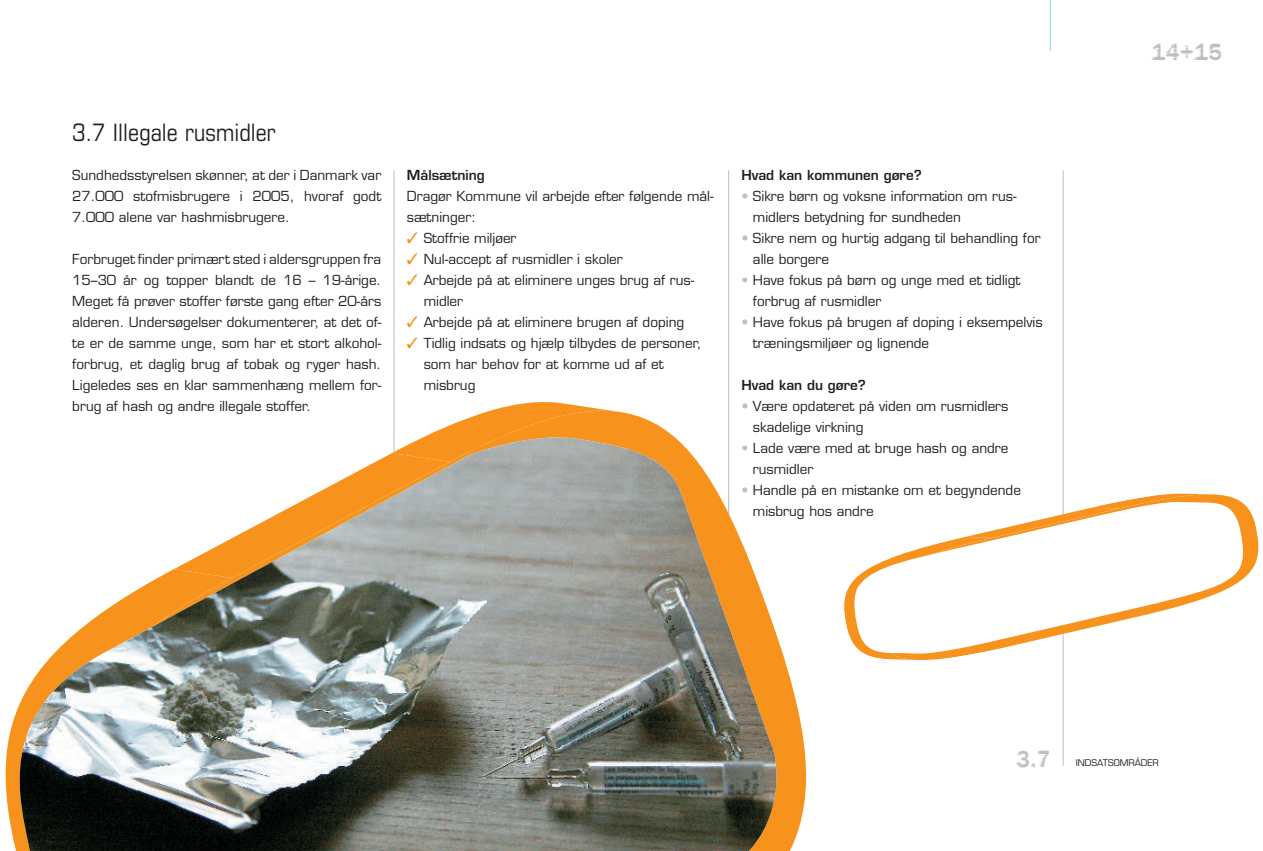
<style>
.page{position:relative;width:1263px;height:851px;background:#fff}
.page>*{position:absolute;margin:0;border:0;box-sizing:border-box;transform-origin:0 0}
.t1{font:condensed 24px "Eurostile";color:#231f20}
.t2{font:24px "DTC Funky M02";color:#bebfc2}
.t3{font:13.5px/21px "Eurostile";color:#231f20}
.t4{font:600 13.5px "Eurostile";color:#231f20}
.t5{font:9px "Eurostile";color:#231f20}
.s1{color:#f7931d}
.s2{color:#bebfc2}
</style>
<div class="page">
<hr style="left:1050px;top:0;width:1px;height:51px;background:#8dd7f7">
<hr style="left:728px;top:170px;width:1px;height:595px;background:#bebfc2">
<hr style="left:394px;top:170px;width:1px;height:595px;background:#bebfc2">
<svg style="left:393px;top:361px;width:414px;height:486px"></svg>
<svg style="left:5px;top:431px;width:787px;height:419px"></svg>
<hr style="left:1063px;top:170px;width:1px;height:595px;background:#bebfc2">
<svg style="left:174px;top:397px;width:447px;height:40px"></svg>
<img style="left:19px;top:437px;width:758px;height:413px">
<svg style="left:844px;top:580px;width:22px;height:75px"></svg>
<svg style="left:866px;top:483px;width:393px;height:188px"></svg>
<svg style="left:854px;top:502px;width:390px;height:151px"></svg>
<h2 class="t1" style="left:72px;top:123px;width:205px">3.7 Illegale rusmidler</h2>
<p class="t3" style="left:72px;top:166px;width:310px">Sundhedsstyrelsen skønner, at der i Danmark var</p>
<h5 class="t3" style="left:72px;top:187px;width:310px">27.000 stofmisbrugere i 2005, hvoraf godt</h5>
<h5 class="t3" style="left:72px;top:208px;width:219px">7.000 alene var hashmisbrugere.</h5>
<p class="t3" style="left:72px;top:250px;width:310px;text-align:justify">Forbruget finder primært sted i aldersgruppen fra 15–30 år og topper blandt de 16 – 19-årige.<br>Meget få prøver stoffer første gang efter 20-års alderen. Undersøgelser dokumenterer, at det of&shy;te er de samme unge, som har et stort alkohol&shy;forbrug, et daglig brug af tobak og ryger hash.<br>Ligeledes ses en klar sammenhæng mellem for&shy;brug af hash og andre illegale stoffer.</p>
<p class="t4" style="left:407px;top:170px;width:79px">Målsætning</p>
<p class="t3" style="left:407px;top:187px;width:308px">Dragør Kommune vil arbejde efter følgende mål&shy;sætninger:</p>
<p class="t3" style="left:407px;top:229px;width:111px"><span class="s1">✓</span> Stoffrie miljøer</p>
<p class="t3" style="left:407px;top:250px;width:218px"><span class="s1">✓</span> Nul-accept af rusmidler i skoler</p>
<p class="t3" style="left:407px;top:271px;width:289px"><span class="s1">✓</span> Arbejde på at eliminere unges brug af rus-</p>
<p class="t3" style="left:424px;top:292px;width:41px">midler</p>
<p class="t3" style="left:407px;top:313px;width:279px"><span class="s1">✓</span> Arbejde på at eliminere brugen af doping</p>
<p class="t3" style="left:407px;top:334px;width:296px"><span class="s1">✓</span> Tidlig indsats og hjælp tilbydes de personer,</p>
<p class="t3" style="left:424px;top:355px;width:241px">som har behov for at komme ud af et misbrug</p>
<p class="t4" style="left:741px;top:170px;width:182px">Hvad kan kommunen gøre?</p>
<p class="t3" style="left:753px;top:187px;width:265px;text-indent:-12px"><span class="s2">•</span> Sikre børn og voksne information om rus&shy;midlers betydning for sundheden</p>
<p class="t3" style="left:753px;top:229px;width:289px;text-indent:-12px"><span class="s2">•</span> Sikre nem og hurtig adgang til behandling for alle borgere</p>
<p class="t3" style="left:753px;top:271px;width:269px;text-indent:-12px"><span class="s2">•</span> Have fokus på børn og unge med et tidligt forbrug af rusmidler</p>
<p class="t3" style="left:753px;top:313px;width:291px;text-indent:-12px"><span class="s2">•</span> Have fokus på brugen af doping i eksempelvis træningsmiljøer og lignende</p>
<p class="t4" style="left:741px;top:380px;width:126px">Hvad kan du gøre?</p>
<p class="t3" style="left:753px;top:397px;width:257px;text-indent:-12px"><span class="s2">•</span> Være opdateret på viden om rusmidlers skadelige virkning</p>
<p class="t3" style="left:753px;top:439px;width:257px;text-indent:-12px"><span class="s2">•</span> Lade være med at bruge hash og andre rusmidler</p>
<p class="t3" style="left:753px;top:481px;width:270px;text-indent:-12px"><span class="s2">•</span> Handle på en mistanke om et begyndende misbrug hos andre</p>
<p class="t2" style="left:1151px;top:44px;width:72px">14+15</p>
<h1 class="t2" style="left:1016px;top:750px;width:36px">3.7</h1>
<p class="t5" style="left:1076px;top:759px;width:85px">INDSATSOMRÅDER</p>
</div>
